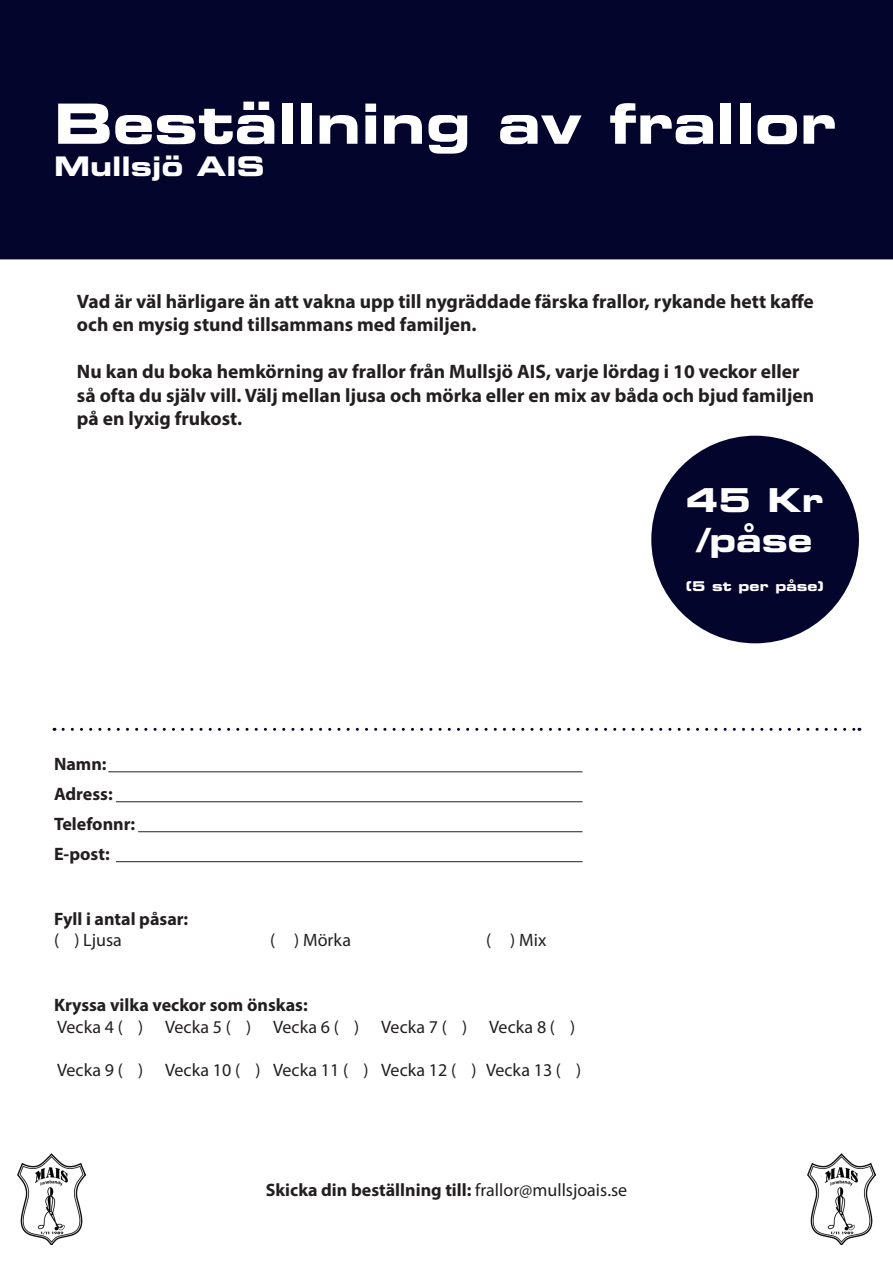
<style>
.page{position:relative;width:893px;height:1263px;background:#fff}
.page>*{position:absolute;margin:0;border:0;box-sizing:border-box;transform-origin:0 0}
.t1{font:55.5px "Eurostile LT Std Bold Ex 2";color:#fff}
.t2{font:33px/39.6px "Eurostile LT Std Bold Ex 2";color:#fff;text-align:center}
.t3{font:27px "Eurostile LT Std Bold Ex 2";color:#fff}
.t4{font:700 19.5px/23.4px "Myriad Pro";color:#231f20}
.t5{font:700 18px/30px "Myriad Pro";color:#231f20}
.t6{font:18px "Myriad Pro";color:#231f20}
.t7{font:13.5px "Eurostile LT Std Bold Ex 2";color:#fff}
.s1{font-weight:400}
</style>
<div class="page">
<div style="left:0;top:0;width:893px;height:259px;background:#04052d"></div>
<div style="left:651px;top:436px;width:208px;height:207px;background:#04052d;border-radius:50%"></div>
<svg style="left:63px;top:728px;width:797px;height:3px"></svg>
<img style="left:808px;top:1153px;width:67px;height:92px">
<img style="left:18px;top:1153px;width:67px;height:92px">
<hr style="left:108px;top:771px;width:475px;height:1px;background:#231f20">
<hr style="left:116px;top:801px;width:467px;height:1px;background:#231f20">
<hr style="left:138px;top:831px;width:445px;height:1px;background:#231f20">
<hr style="left:116px;top:861px;width:467px;height:1px;background:#231f20">
<p class="t1" style="left:54px;top:85px;width:784px">Beställning av frallor</p>
<p class="t3" style="left:54px;top:147px;width:212px">Mullsjö AIS</p>
<p class="t4" style="left:77px;top:289px;width:738px">Vad är väl härligare än att vakna upp till nygräddade färska frallor, rykande hett kaffe och en mysig stund tillsammans med familjen.</p>
<p class="t4" style="left:77px;top:359px;width:739px">Nu kan du boka hemkörning av frallor från Mullsjö AIS, varje lördag i 10 veckor eller så ofta du själv vill. Välj mellan ljusa och mörka eller en mix av båda och bjud familjen på en lyxig frukost.</p>
<p class="t2" style="left:686px;top:480px;width:139px">45 Kr /påse</p>
<p class="t7" style="left:686px;top:577px;width:140px">(5 st per påse)</p>
<p class="t5" style="left:54px;top:748px;width:54px">Namn:</p>
<p class="t5" style="left:54px;top:778px;width:83px">Adress:<br>Telefonnr:<br>E-post:</p>
<p class="t5" style="left:54px;top:907px;width:136px;line-height:21.6px">Fyll i antal påsar: <span class="s1">( ) Ljusa</span></p>
<p class="t6" style="left:270px;top:929px;width:82px">( ) Mörka</p>
<p class="t6" style="left:486px;top:929px;width:62px">( ) Mix</p>
<p class="t5" style="left:54px;top:989px;width:255px">Kryssa vilka veckor som önskas:</p>
<p class="t6" style="left:57px;top:1015px;width:520px">Vecka 4 ( ) Vecka 5 ( ) Vecka 6 ( ) Vecka 7 ( ) Vecka 8 ( )</p>
<p class="t6" style="left:57px;top:1059px;width:526px">Vecka 9 ( ) Vecka 10 ( ) Vecka 11 ( ) Vecka 12 ( ) Vecka 13 ( )</p>
<p class="t5" style="left:266px;top:1174px;width:363px">Skicka din beställning till: <span class="s1">frallor@mullsjoais.se</span></p>
</div>
